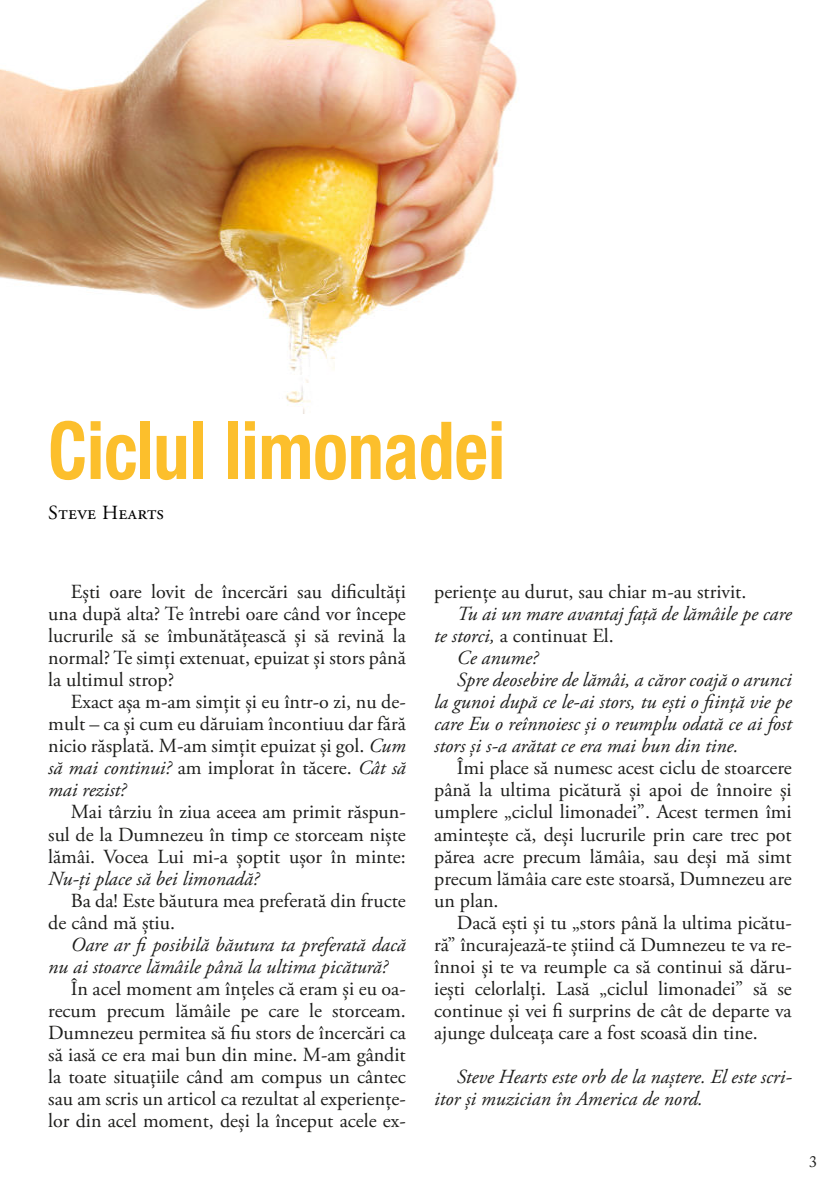
<style>
.page{position:relative;width:840px;height:1191px;background:#fff}
.page>*{position:absolute;margin:0;border:0;box-sizing:border-box;transform-origin:0 0}
.t1{font:700 condensed 80px "Helvetica Neue LT Pro";color:#fcbf2c;scale:.9 1}
.t2{font:20px/22px "Adobe Garamond Pro";color:#1d1d1b;text-align:justify}
.t3{font:italic 20px/22px "Adobe Garamond Pro";color:#1d1d1b}
.t4{font:20px "Adobe Garamond Pro";color:#000}
.t5{font:16px "Adobe Caslon Pro";color:#1d1d1b}
.s1{font-style:italic}
</style>
<div class="page">
<img style="left:0;top:0;width:517px;height:413px">
<h1 class="t1" style="left:48px;top:422px;width:509px">Ciclul limonadei</h1>
<p class="t4" style="left:48px;top:504px;width:117px">STEVE HEARTS</p>
<p class="t2" style="left:48px;top:583px;width:359px;text-indent:23px">Ești oare lovit de încercări sau dificultăţi una după alta? Te întrebi oare când vor începe lucrurile să se îmbunătăţească și să revină la normal? Te simţi extenuat, epuizat și stors până la ultimul strop?</p>
<p class="t2" style="left:48px;top:693px;width:359px;text-indent:23px">Exact așa m-am simţit și eu într-o zi, nu de&shy;mult – ca și cum eu dăruiam încontiuu dar fără nicio răsplată. M-am simţit epuizat și gol. <span class="s1">Cum să mai continui?</span> am implorat în tăcere. <span class="s1">Cât să mai rezist?</span></p>
<p class="t2" style="left:48px;top:803px;width:359px;text-indent:23px">Mai târziu în ziua aceea am primit răspun&shy;sul de la Dumnezeu în timp ce storceam niște lămâi. Vocea Lui mi-a șoptit ușor în minte:</p>
<p class="t3" style="left:48px;top:869px;width:212px">Nu-ţi place să bei limonadă?</p>
<p class="t2" style="left:48px;top:891px;width:359px;text-indent:23px">Ba da! Este băutura mea preferată din fructe de când mă știu.</p>
<p class="t3" style="left:48px;top:935px;width:359px;text-indent:23px">Oare ar fi posibilă băutura ta preferată dacă nu ai stoarce lămâile până la ultima picătură?</p>
<p class="t2" style="left:48px;top:979px;width:359px;text-indent:23px">În acel moment am înţeles că eram și eu oa&shy;recum precum lămâile pe care le storceam.<br>Dumnezeu permitea să fiu stors de încercări ca să iasă ce era mai bun din mine. M-am gândit la toate situaţiile când am compus un cântec sau am scris un articol ca rezultat al experienţe&shy;lor din acel moment, deși la început acele ex-</p>
<p class="t2" style="left:434px;top:583px;width:313px">perienţe au durut, sau chiar m-au strivit.</p>
<p class="t3" style="left:456px;top:605px;width:336px">Tu ai un mare avantaj faţă de lămâile pe care</p>
<p class="t2" style="left:434px;top:627px;width:181px"><span class="s1">te storci,</span> a continuat El.</p>
<p class="t3" style="left:456px;top:649px;width:83px">Ce anume?</p>
<p class="t3" style="left:456px;top:671px;width:336px">Spre deosebire de lămâi, a căror coajă o arunci</p>
<p class="t3" style="left:434px;top:693px;width:359px">la gunoi după ce le-ai stors, tu ești o fiinţă vie pe</p>
<p class="t3" style="left:434px;top:715px;width:359px">care Eu o reînnoiesc și o reumplu odată ce ai fost</p>
<p class="t3" style="left:434px;top:737px;width:305px">stors și s-a arătat ce era mai bun din tine.</p>
<p class="t2" style="left:434px;top:759px;width:359px;text-indent:23px">Îmi place să numesc acest ciclu de stoarcere până la ultima picătură și apoi de înnoire și umplere „ciclul limonadei”. Acest termen îmi amintește că, deși lucrurile prin care trec pot părea acre precum lămâia, sau deși mă simt precum lămâia care este stoarsă, Dumnezeu are un plan.</p>
<p class="t2" style="left:434px;top:913px;width:359px;text-indent:23px">Dacă ești și tu „stors până la ultima picătu&shy;ră” încurajează-te știind că Dumnezeu te va re&shy;înnoi și te va reumple ca să continui să dăru&shy;iești celorlalţi. Lasă „ciclul limonadei” să se continue și vei fi surprins de cât de departe va ajunge dulceaţa care a fost scoasă din tine.</p>
<p class="t3" style="left:434px;top:1067px;width:359px;text-indent:23px">Steve Hearts este orb de la naștere. El este scri&shy;itor și muzician în America de nord.</p>
<p class="t5" style="left:808px;top:1154px;width:9px">3</p>
</div>
